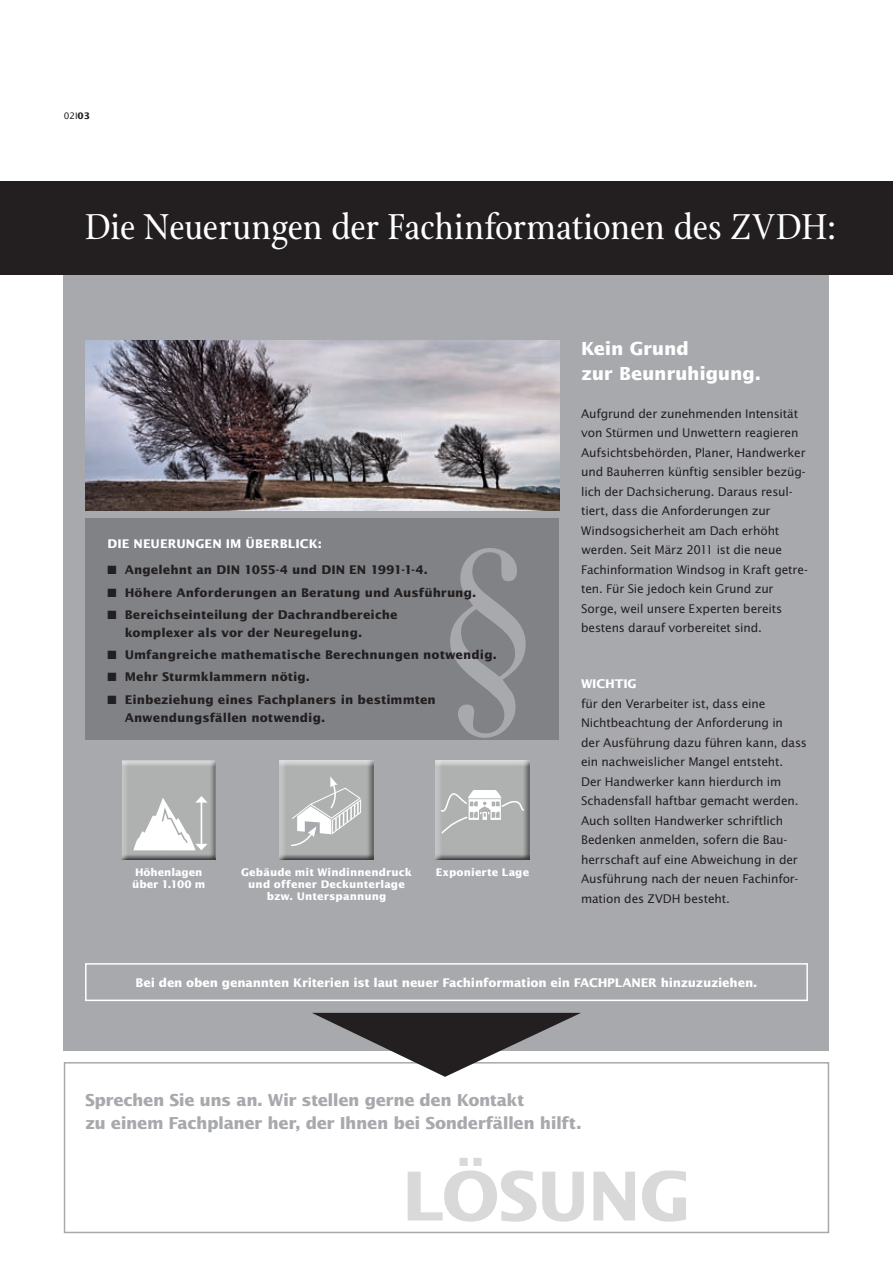
<style>
.page{position:relative;width:893px;height:1263px;background:#fff}
.page>*{position:absolute;margin:0;border:0;box-sizing:border-box;transform-origin:0 0}
.t1{font:700 67.5px "Lucida Sans";letter-spacing:-.025em;color:#d9d9da}
.t2{font:39px "Stone Print";color:#fff}
.t3{font:700 18px/25.5px "Lucida Sans";letter-spacing:-.015em;color:#fff}
.t4{font:700 16.5px/22.5px "Lucida Sans";letter-spacing:-.025em;color:#a8a9ad}
.t5{font:12px/19.5px "Lucida Sans";letter-spacing:-.015em;color:#231f20}
.t6{font:700 12px/18px "Lucida Sans";letter-spacing:.005em;color:#231f20}
.t7{font:700 12px "Lucida Sans";letter-spacing:-.015em;color:#fff}
.t8{font:700 12px "Lucida Sans";letter-spacing:.005em;color:#fff}
.t9{font:700 10.5px/12px "Lucida Sans";letter-spacing:.005em;color:#fff}
.t10{font:9px "Lucida Sans";color:#231f20}
.s1{font-weight:700}
</style>
<div class="page">
<div style="left:64px;top:1062px;width:765px;height:171px;border:2px solid #a8a9ad"></div>
<div style="left:64px;top:274px;width:765px;height:776px;background:#a8a9ad"></div>
<div style="left:0;top:181px;width:893px;height:93px;background:#231f20"></div>
<img style="left:85px;top:340px;width:475px;height:170px">
<div style="left:85px;top:963px;width:723px;height:38px;border:2px solid #fff"></div>
<div style="left:86px;top:519px;width:473px;height:221px;background:#808285"></div>
<svg style="left:312px;top:1013px;width:269px;height:64px"></svg>
<img style="left:122px;top:760px;width:94px;height:100px">
<svg style="left:133px;top:796px;width:75px;height:55px"></svg>
<img style="left:279px;top:760px;width:94px;height:100px">
<svg style="left:290px;top:776px;width:72px;height:71px"></svg>
<img style="left:436px;top:760px;width:93px;height:100px">
<svg style="left:440px;top:783px;width:85px;height:51px"></svg>
<svg style="left:450px;top:548px;width:76px;height:190px"></svg>
<p class="t10" style="left:64px;top:110px;width:28px">02I<span class="s1">03</span></p>
<h2 class="t2" style="left:85px;top:205px;width:752px">Die Neuerungen der Fachinformationen des ZVDH:</h2>
<p class="t8" style="left:107px;top:536px;width:216px">DIE NEUERUNGEN IM ÜBERBLICK:</p>
<p class="t6" style="left:107px;top:561px;width:322px">■ Angelehnt an DIN 1055-4 und DIN EN 1991-1-4.</p>
<p class="t6" style="left:107px;top:583px;width:370px">■ Höhere Anforderungen an Beratung und Ausführung.</p>
<p class="t6" style="left:125px;top:605px;width:274px;text-indent:-17px">■ Bereichseinteilung der Dachrandbereiche komplexer als vor der Neuregelung.</p>
<p class="t6" style="left:107px;top:645px;width:391px">■ Umfangreiche mathematische Berechnungen notwendig.</p>
<p class="t6" style="left:107px;top:668px;width:204px">■ Mehr Sturmklammern nötig.</p>
<p class="t6" style="left:125px;top:690px;width:313px;text-indent:-17px">■ Einbeziehung eines Fachplaners in bestimmten<br>Anwendungsfällen notwendig.</p>
<p class="t9" style="left:132px;top:866px;width:75px">Höhenlagen über 1.100 m</p>
<p class="t9" style="left:241px;top:866px;width:172px;text-align:center">Gebäude mit Windinnendruck und offener Deckunterlage bzw. Unterspannung</p>
<p class="t9" style="left:436px;top:866px;width:95px">Exponierte Lage</p>
<h3 class="t3" style="left:581px;top:335px;width:181px">Kein Grund<br>zur Beunruhigung.</h3>
<p class="t5" style="left:581px;top:403px;width:228px">Aufgrund der zunehmenden Intensität von Stürmen und Unwettern reagieren Aufsichtsbehörden, Planer, Handwerker und Bauherren künftig sensibler bezüg&shy;lich der Dachsicherung. Daraus resul&shy;tiert, dass die Anforderungen zur Windsogsicherheit am Dach erhöht werden. Seit März 2011 ist die neue Fachinformation Windsog in Kraft getre&shy;ten. Für Sie jedoch kein Grund zur Sorge, weil unsere Experten bereits bestens darauf vorbereitet sind.</p>
<p class="t7" style="left:581px;top:677px;width:57px">WICHTIG</p>
<p class="t5" style="left:581px;top:693px;width:227px">für den Verarbeiter ist, dass eine Nichtbeachtung der Anforderung in<br>der Ausführung dazu führen kann, dass ein nachweislicher Mangel entsteht.<br>Der Handwerker kann hierdurch im Schadensfall haftbar gemacht werden.<br>Auch sollten Handwerker schriftlich Bedenken anmelden, sofern die Bau&shy;herrschaft auf eine Abweichung in der Ausführung nach der neuen Fachinfor&shy;mation des ZVDH besteht.</p>
<p class="t7" style="left:136px;top:975px;width:623px">Bei den oben genannten Kriterien ist laut neuer Fachinformation ein FACHPLANER hinzuzuziehen.</p>
<h3 class="t4" style="left:85px;top:1088px;width:498px">Sprechen Sie uns an. Wir stellen gerne den Kontakt<br>zu einem Fachplaner her, der Ihnen bei Sonderfällen hilft.</h3>
<h1 class="t1" style="left:402px;top:1155px;width:290px">LÖSUNG</h1>
</div>
